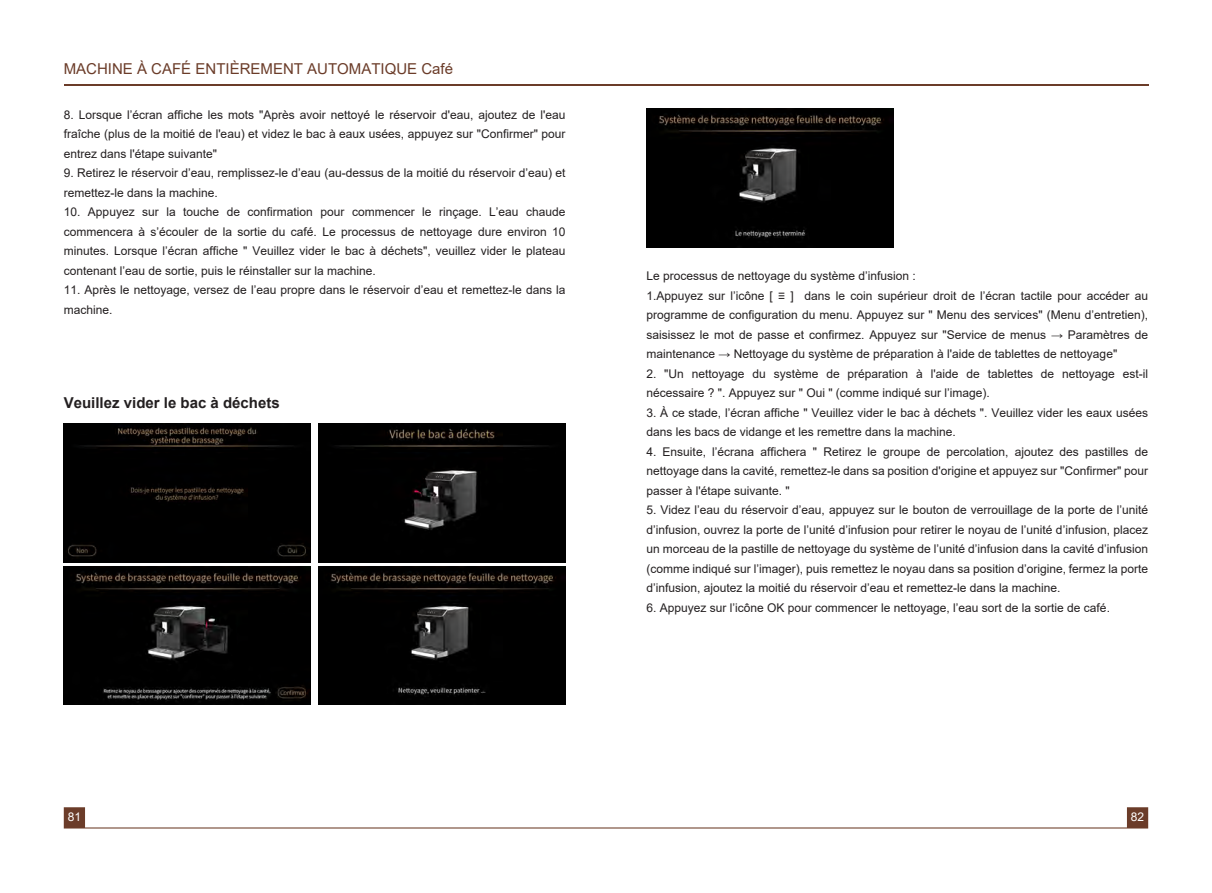
<style>
.page{position:relative;width:1212px;height:893px;background:#fff}
.page>*{position:absolute;margin:0;border:0;box-sizing:border-box;transform-origin:0 0}
.t1{font:15px "Arial";color:#6b3c29}
.t2{font:700 15px "Arial";color:#231f20}
.t3{font:12px/19.5px "Arial";color:#231f20}
.t4{font:12px "Arial";color:#fff}
</style>
<div class="page">
<hr style="left:64px;top:84px;width:1084px;height:1px;background:#6b3c29">
<svg style="left:64px;top:807px;width:1084px;height:21px"></svg>
<img style="left:319px;top:423px;width:247px;height:139px">
<img style="left:64px;top:423px;width:246px;height:139px">
<img style="left:646px;top:108px;width:247px;height:139px">
<img style="left:64px;top:566px;width:246px;height:139px">
<img style="left:319px;top:566px;width:247px;height:139px">
<p class="t1" style="left:64px;top:58px;width:391px">MACHINE À CAFÉ ENTIÈREMENT AUTOMATIQUE Café</p>
<p class="t3" style="left:64px;top:105px;width:503px;text-align:justify">8. Lorsque l’écran affiche les mots "Après avoir nettoyé le réservoir d'eau, ajoutez de l'eau fraîche (plus de la moitié de l'eau) et videz le bac à eaux usées, appuyez sur "Confirmer" pour entrez dans l'étape suivante"</p>
<p class="t3" style="left:64px;top:163px;width:503px">9. Retirez le réservoir d’eau, remplissez-le d’eau (au-dessus de la moitié du réservoir d’eau) et remettez-le dans la machine.</p>
<p class="t3" style="left:64px;top:202px;width:503px;text-align:justify">10. Appuyez sur la touche de confirmation pour commencer le rinçage. L’eau chaude commencera à s’écouler de la sortie du café. Le processus de nettoyage dure environ 10 minutes. Lorsque l’écran affiche " Veuillez vider le bac à déchets", veuillez vider le plateau contenant l’eau de sortie, puis le réinstaller sur la machine.</p>
<p class="t3" style="left:64px;top:280px;width:503px">11. Après le nettoyage, versez de l’eau propre dans le réservoir d’eau et remettez-le dans la machine.</p>
<p class="t2" style="left:64px;top:393px;width:217px">Veuillez vider le bac à déchets</p>
<p class="t3" style="left:646px;top:266px;width:503px">Le processus de nettoyage du système d’infusion :<br>1.Appuyez sur l’icône [ ≡ ] dans le coin supérieur droit de l’écran tactile pour accéder au programme de configuration du menu. Appuyez sur " Menu des services" (Menu d’entretien), saisissez le mot de passe et confirmez. Appuyez sur "Service de menus → Paramètres de maintenance → Nettoyage du système de préparation à l'aide de tablettes de nettoyage"</p>
<p class="t3" style="left:646px;top:364px;width:503px">2. "Un nettoyage du système de préparation à l'aide de tablettes de nettoyage est-il nécessaire ? ". Appuyez sur " Oui " (comme indiqué sur l’image).</p>
<p class="t3" style="left:646px;top:403px;width:503px">3. À ce stade, l’écran affiche " Veuillez vider le bac à déchets ". Veuillez vider les eaux usées dans les bacs de vidange et les remettre dans la machine.</p>
<p class="t3" style="left:646px;top:442px;width:503px;text-align:justify">4. Ensuite, l’écrana affichera " Retirez le groupe de percolation, ajoutez des pastilles de nettoyage dans la cavité, remettez-le dans sa position d'origine et appuyez sur "Confirmer" pour passer à l'étape suivante. "</p>
<p class="t3" style="left:646px;top:500px;width:503px;text-align:justify">5. Videz l’eau du réservoir d’eau, appuyez sur le bouton de verrouillage de la porte de l’unité d’infusion, ouvrez la porte de l’unité d’infusion pour retirer le noyau de l’unité d’infusion, placez un morceau de la pastille de nettoyage du système de l’unité d’infusion dans la cavité d’infusion (comme indiqué sur l’imager), puis remettez le noyau dans sa position d’origine, fermez la porte d’infusion, ajoutez la moitié du réservoir d’eau et remettez-le dans la machine.</p>
<p class="t3" style="left:646px;top:598px;width:465px">6. Appuyez sur l’icône OK pour commencer le nettoyage, l’eau sort de la sortie de café.</p>
<p class="t4" style="left:68px;top:809px;width:15px">81</p>
<p class="t4" style="left:1131px;top:809px;width:15px">82</p>
</div>
